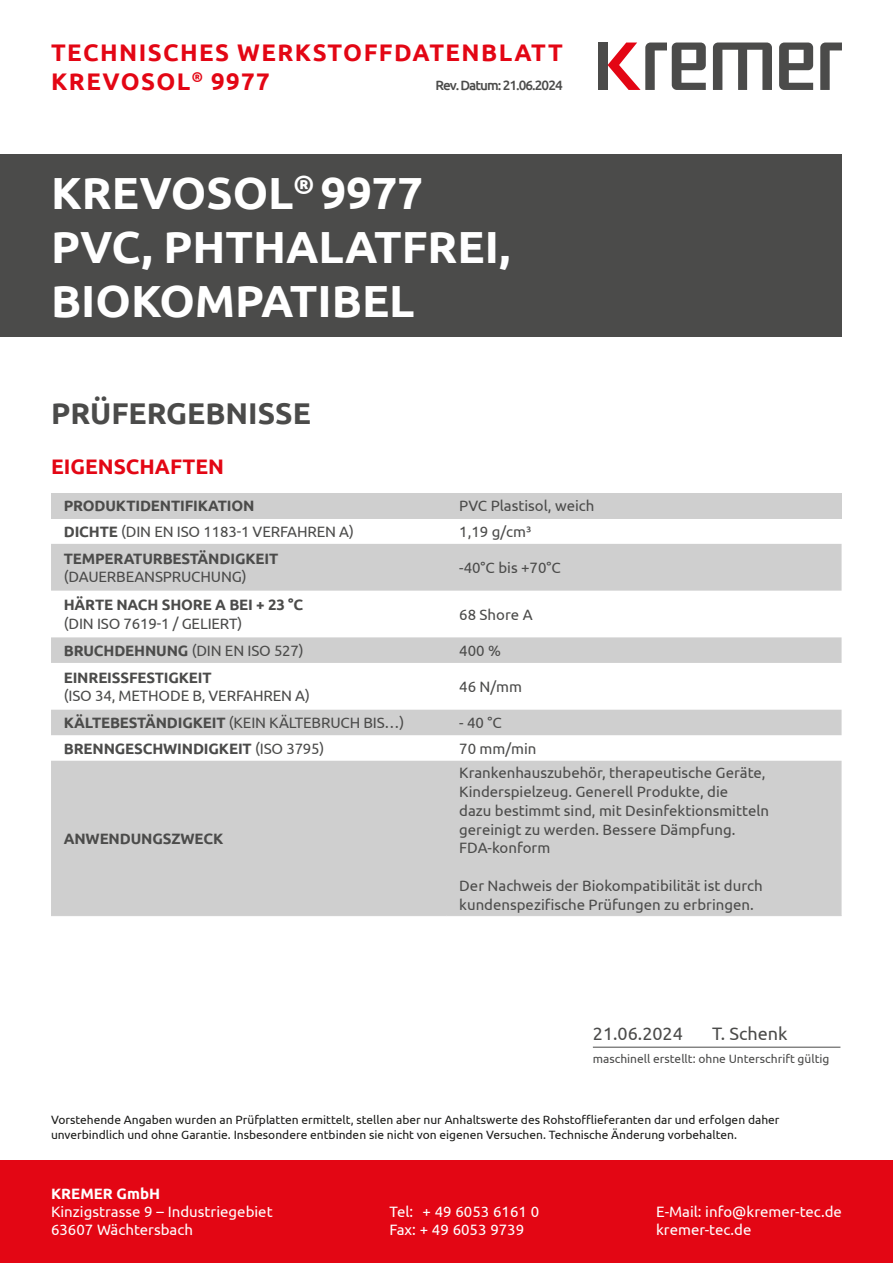
<style>
.page{position:relative;width:893px;height:1263px;background:#fff}
.page>*{position:absolute;margin:0;border:0;box-sizing:border-box;transform-origin:0 0}
.t1{font:700 45px/54px "Ubuntu";color:#fff}
.t2{font:700 30px "Ubuntu";color:#4b4b4a}
.t3{font:700 24px/28.8px "Ubuntu";letter-spacing:.06em;color:#e30614}
.t4{font:700 21px "Ubuntu";color:#e30614}
.t5{font:18px "Ubuntu";color:#4b4b4a}
.t6{font:15px/18.8px "Ubuntu";color:#4b4b4a}
.t7{font:700 15px "Ubuntu";letter-spacing:-.01em;color:#4b4b4a}
.t8{font:15px/18px "Ubuntu";color:#fff}
.t9{font:700 15px "Ubuntu";color:#fff}
.t10{font:500 13.5px "Ubuntu";letter-spacing:-.07em;color:#4b4b4a}
.t11{font:12px/14.4px "Ubuntu";color:#1d1d1b}
.t12{font:12px "Ubuntu";color:#4b4b4a}
.s1{font-weight:700}
.s2{font-weight:400}
</style>
<div class="page">
<div style="left:51px;top:493px;width:395px;height:25px;background:#cfcfcf"></div>
<div style="left:446px;top:493px;width:396px;height:25px;background:#cfcfcf"></div>
<svg style="left:51px;top:544px;width:791px;height:371px;fill:#cfcfcf"></svg>
<hr style="left:51px;top:915px;width:395px;height:1px;background:#cfcfcf">
<hr style="left:446px;top:915px;width:396px;height:1px;background:#cfcfcf">
<div style="left:598px;top:43px;width:10px;height:47px;background:#4b4b4a"></div>
<svg style="left:820px;top:43px;width:22px;height:47px"></svg>
<svg style="left:608px;top:43px;width:98px;height:47px"></svg>
<svg style="left:779px;top:43px;width:34px;height:47px"></svg>
<svg style="left:713px;top:43px;width:59px;height:47px"></svg>
<div style="left:0;top:154px;width:842px;height:183px;background:#4b4b4a"></div>
<div style="left:0;top:1161px;width:893px;height:102px;background:#e30614"></div>
<hr style="left:593px;top:1047px;width:247px;height:1px;background:#4b4b4a">
<h3 class="t3" style="left:51px;top:38px;width:513px">TECHNISCHES WERKSTOFFDATENBLATT<br>KREVOSOL<sup>®</sup> 9977</h3>
<p class="t10" style="left:435px;top:77px;width:129px">Rev. Datum: 21.06.2024</p>
<h1 class="t1" style="left:51px;top:165px;width:461px">KREVOSOL<sup>®</sup> 9977<br>PVC, PHTHALATFREI,<br>BIOKOMPATIBEL</h1>
<h2 class="t2" style="left:51px;top:395px;width:261px">PRÜFERGEBNISSE</h2>
<h3 class="t4" style="left:51px;top:454px;width:175px">EIGENSCHAFTEN</h3>
<p class="t7" style="left:64px;top:497px;width:192px">PRODUKTIDENTIFIKATION</p>
<p class="t6" style="left:459px;top:496px;width:137px">PVC Plastisol, weich</p>
<p class="t6" style="left:64px;top:522px;width:292px"><span class="s1">DICHTE</span> (DIN EN ISO 1183-1 VERFAHREN A)</p>
<p class="t6" style="left:459px;top:522px;width:74px">1,19 g/cm³</p>
<p class="t7" style="left:64px;top:549px;width:216px">TEMPERATURBESTÄNDIGKEIT</p>
<p class="t6" style="left:64px;top:567px;width:184px">(DAUERBEANSPRUCHUNG)</p>
<p class="t6" style="left:459px;top:558px;width:103px">-40°C bis +70°C</p>
<p class="t7" style="left:64px;top:596px;width:241px">HÄRTE NACH SHORE A BEI + 23 °C</p>
<p class="t6" style="left:64px;top:614px;width:180px">(DIN ISO 7619-1 / GELIERT)</p>
<p class="t6" style="left:459px;top:605px;width:75px">68 Shore A</p>
<p class="t6" style="left:64px;top:641px;width:241px"><span class="s1">BRUCHDEHNUNG</span> (DIN EN ISO 527)</p>
<p class="t6" style="left:459px;top:641px;width:43px">400 %</p>
<p class="t7" style="left:64px;top:668px;width:149px">EINREISSFESTIGKEIT</p>
<p class="t6" style="left:64px;top:686px;width:248px">(ISO 34, METHODE B, VERFAHREN A)</p>
<p class="t6" style="left:459px;top:677px;width:64px">46 N/mm</p>
<p class="t6" style="left:64px;top:713px;width:342px"><span class="s1">KÄLTEBESTÄNDIGKEIT</span> (KEIN KÄLTEBRUCH BIS…)</p>
<p class="t6" style="left:459px;top:713px;width:44px">- 40 °C</p>
<p class="t7" style="left:64px;top:739px;width:262px">BRENNGESCHWINDIGKEIT <span class="s2">(ISO 3795)</span></p>
<p class="t6" style="left:459px;top:739px;width:79px">70 mm/min</p>
<p class="t7" style="left:64px;top:829px;width:161px">ANWENDUNGSZWECK</p>
<p class="t6" style="left:459px;top:763px;width:311px">Krankenhauszubehör, therapeutische Geräte, Kinderspielzeug. Generell Produkte, die<br>dazu bestimmt sind, mit Desinfektionsmitteln gereinigt zu werden. Bessere Dämpfung.<br>FDA-konform</p>
<p class="t6" style="left:459px;top:876px;width:305px">Der Nachweis der Biokompatibilität ist durch kundenspezifische Prüfungen zu erbringen.</p>
<p class="t5" style="left:593px;top:1022px;width:92px">21.06.2024</p>
<p class="t5" style="left:712px;top:1022px;width:77px">T. Schenk</p>
<p class="t12" style="left:593px;top:1051px;width:238px">maschinell erstellt: ohne Unterschrift gültig</p>
<p class="t11" style="left:51px;top:1112px;width:730px">Vorstehende Angaben wurden an Prüfplatten ermittelt, stellen aber nur Anhaltswerte des Rohstofflieferanten dar und erfolgen daher unverbindlich und ohne Garantie. Insbesondere entbinden sie nicht von eigenen Versuchen. Technische Änderung vorbehalten.</p>
<p class="t9" style="left:51px;top:1184px;width:111px">KREMER GmbH</p>
<p class="t8" style="left:51px;top:1202px;width:223px">Kinzigstrasse 9 – Industriegebiet<br>63607 Wächtersbach</p>
<p class="t8" style="left:389px;top:1202px;width:151px">Tel: + 49 6053 6161 0<br>Fax: + 49 6053 9739</p>
<p class="t8" style="left:656px;top:1202px;width:187px">E-Mail: info@kremer-tec.de kremer-tec.de</p>
</div>
